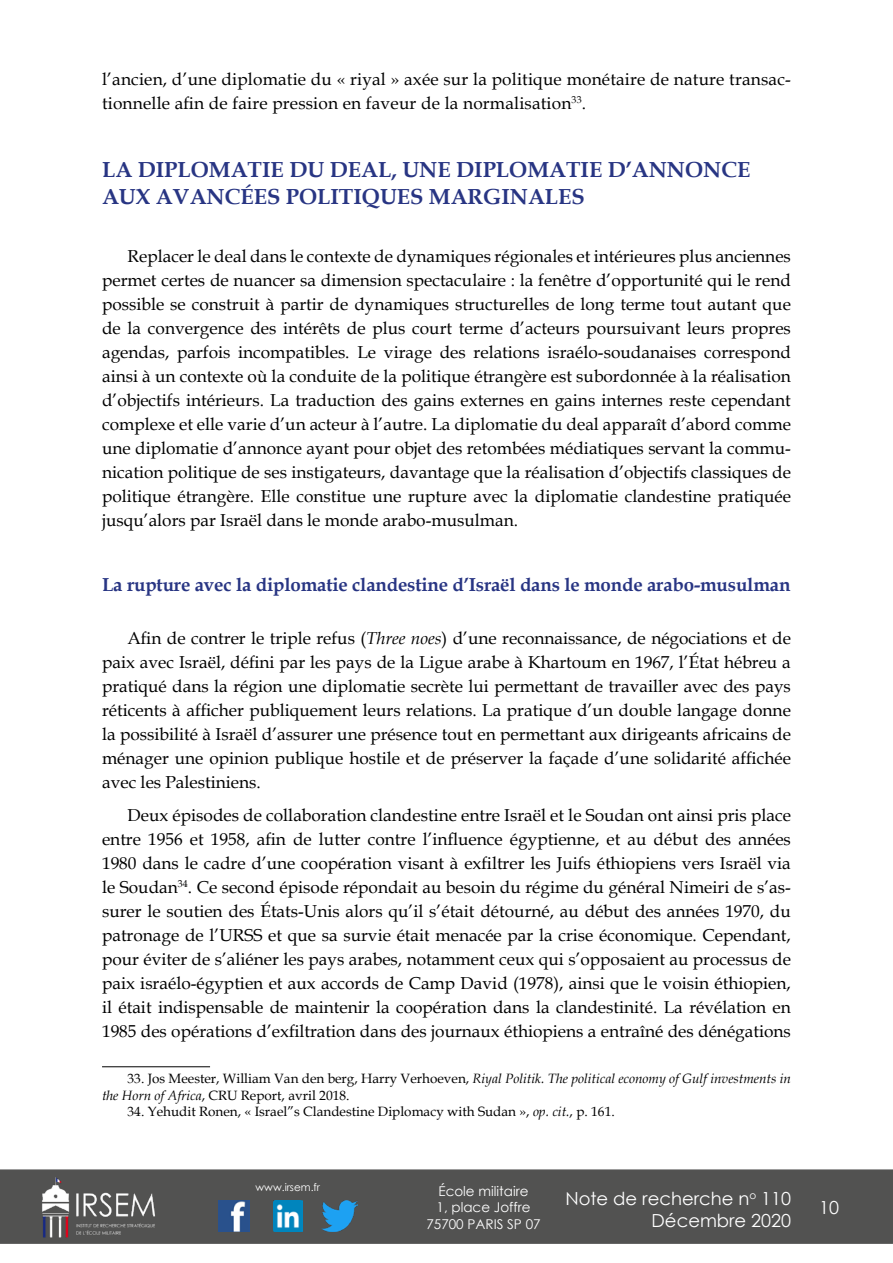
<style>
.page{position:relative;width:893px;height:1263px;background:#fff}
.page>*{position:absolute;margin:0;border:0;box-sizing:border-box;transform-origin:0 0}
.t1{font:700 21.75px/26.1px "Book Antiqua";color:#283583}
.t2{font:700 18.75px "Book Antiqua";letter-spacing:-.01em;color:#283583}
.t3{font:18px/21.6px "Century Gothic";color:#fff;text-align:right}
.t4{font:17.25px/24px "Book Antiqua";color:#000;text-align:justify}
.t5{font:13.5px/16.5px "Book Antiqua";color:#000}
.t6{font:13.5px/16.2px "Century Gothic";color:#fff;text-align:center}
.t7{font:10.5px "Century Gothic";color:#fff}
.s1{font-style:italic}
</style>
<div class="page">
<div style="left:0;top:1169px;width:893px;height:75px;background:#525251"></div>
<img style="left:39px;top:1169px;width:117px;height:75px">
<img style="left:322px;top:1200px;width:36px;height:32px">
<img style="left:218px;top:1200px;width:31px;height:32px">
<img style="left:274px;top:1200px;width:28px;height:32px">
<hr style="left:102px;top:1066px;width:108px;height:1px;background:#000">
<p class="t4" style="left:102px;top:67px;width:690px">l’ancien, d’une diplomatie du « riyal » axée sur la politique monétaire de nature transac&shy;tionnelle afin de faire pression en faveur de la normalisation<sup>33</sup>.</p>
<p class="t1" style="left:102px;top:157px;width:650px">LA DIPLOMATIE DU DEAL, UNE DIPLOMATIE D’ANNONCE<br>AUX AVANCÉES POLITIQUES MARGINALES</p>
<p class="t4" style="left:102px;top:243px;width:690px;text-indent:26px">Replacer le deal dans le contexte de dynamiques régionales et intérieures plus anciennes permet certes de nuancer sa dimension spectaculaire : la fenêtre d’opportunité qui le rend possible se construit à partir de dynamiques structurelles de long terme tout autant que de la convergence des intérêts de plus court terme d’acteurs poursuivant leurs propres agendas, parfois incompatibles. Le virage des relations israélo-soudanaises correspond ainsi à un contexte où la conduite de la politique étrangère est subordonnée à la réalisation d’objectifs intérieurs. La traduction des gains externes en gains internes reste cependant complexe et elle varie d’un acteur à l’autre. La diplomatie du deal apparaît d’abord comme une diplomatie d’annonce ayant pour objet des retombées médiatiques servant la commu&shy;nication politique de ses instigateurs, davantage que la réalisation d’objectifs classiques de politique étrangère. Elle constitue une rupture avec la diplomatie clandestine pratiquée jusqu’alors par Israël dans le monde arabo-musulman.</p>
<p class="t2" style="left:102px;top:571px;width:690px">La rupture avec la diplomatie clandestine d’Israël dans le monde arabo-musulman</p>
<p class="t4" style="left:102px;top:626px;width:690px;text-indent:26px">Afin de contrer le triple refus (<span class="s1">Three noes</span>) d’une reconnaissance, de négociations et de paix avec Israël, défini par les pays de la Ligue arabe à Khartoum en 1967, l’État hébreu a pratiqué dans la région une diplomatie secrète lui permettant de travailler avec des pays réticents à afficher publiquement leurs relations. La pratique d’un double langage donne la possibilité à Israël d’assurer une présence tout en permettant aux dirigeants africains de ménager une opinion publique hostile et de préserver la façade d’une solidarité affichée avec les Palestiniens.</p>
<p class="t4" style="left:102px;top:803px;width:690px;text-indent:26px">Deux épisodes de collaboration clandestine entre Israël et le Soudan ont ainsi pris place entre 1956 et 1958, afin de lutter contre l’influence égyptienne, et au début des années 1980 dans le cadre d’une coopération visant à exfiltrer les Juifs éthiopiens vers Israël via le Soudan<sup>34</sup>. Ce second épisode répondait au besoin du régime du général Nimeiri de s’as&shy;surer le soutien des États-Unis alors qu’il s’était détourné, au début des années 1970, du patronage de l’URSS et que sa survie était menacée par la crise économique. Cependant, pour éviter de s’aliéner les pays arabes, notamment ceux qui s’opposaient au processus de paix israélo-égyptien et aux accords de Camp David (1978), ainsi que le voisin éthiopien, il était indispensable de maintenir la coopération dans la clandestinité. La révélation en 1985 des opérations d’exfiltration dans des journaux éthiopiens a entraîné des dénégations</p>
<p class="t5" style="left:102px;top:1070px;width:690px;text-indent:25px">33. Jos Meester, William Van den berg, Harry Verhoeven, <span class="s1">Riyal Politik. The political economy of Gulf investments in the Horn of Africa</span>, CRU Report, avril 2018.</p>
<p class="t5" style="left:128px;top:1103px;width:489px">34. Yehudit Ronen, « Israel”s Clandestine Diplomacy with Sudan », <span class="s1">op. cit.</span>, p. 161.</p>
<p class="t7" style="left:256px;top:1179px;width:66px">www.irsem.fr</p>
<p class="t6" style="left:426px;top:1183px;width:116px">École militaire<br>1, place Joffre<br>75700 PARIS SP 07</p>
<p class="t3" style="left:565px;top:1187px;width:227px">Note de recherche n<sup>o</sup> 110<br>Décembre 2020</p>
<p class="t3" style="left:819px;top:1196px;width:21px">10</p>
</div>
